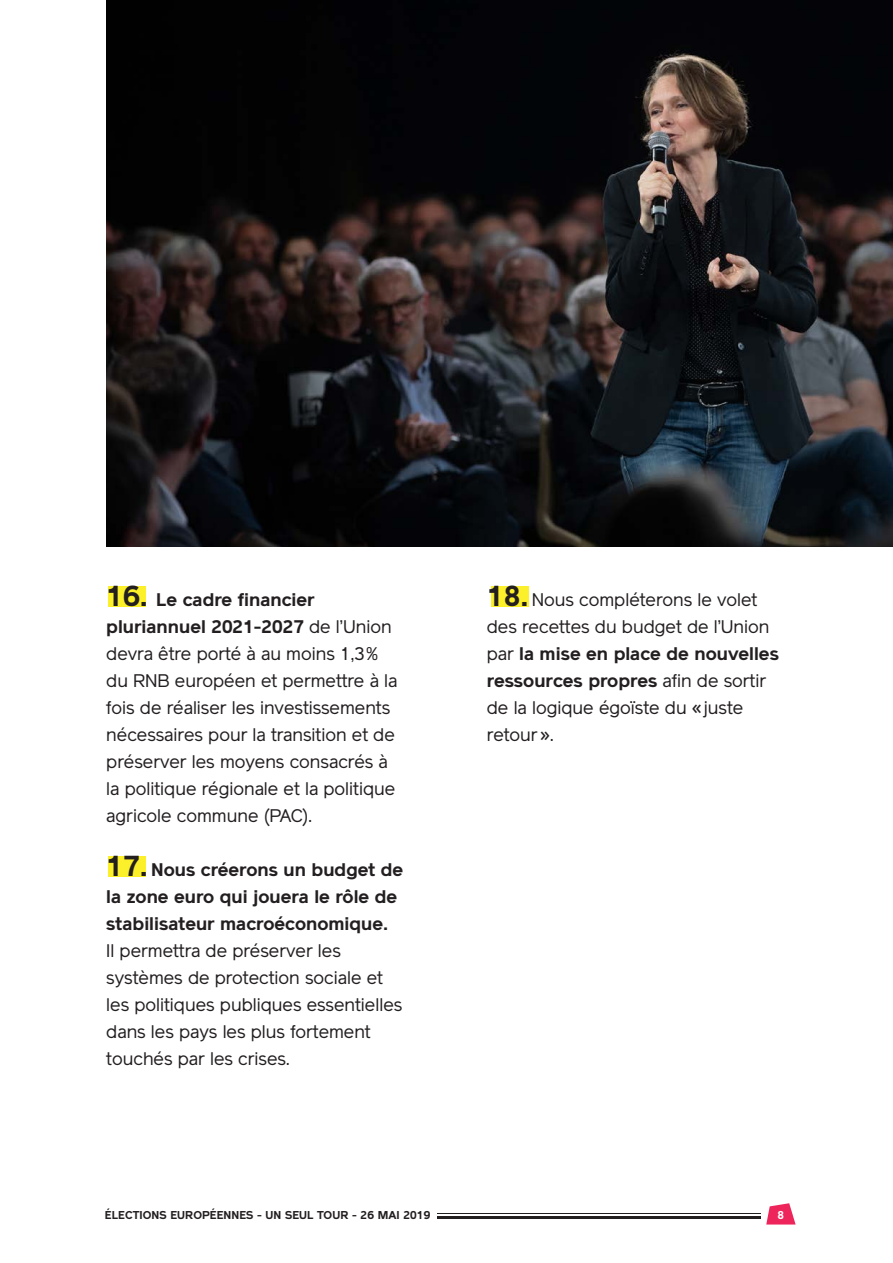
<style>
.page{position:relative;width:893px;height:1263px;background:#fff}
.page>*{position:absolute;margin:0;border:0;box-sizing:border-box;transform-origin:0 0}
.t1{font:18px/27px "Reader";color:#231f20}
.t2{font:700 11.25px "Reader";letter-spacing:.01em;color:#231f20}
.t3{font:700 11.25px "Reader";color:#fff}
.s1{font-weight:700;font-size:28.5px}
.s2{font-weight:700}
</style>
<div class="page">
<div style="left:492px;top:586px;width:37px;height:21px;background:#fbf029"></div>
<div style="left:108px;top:856px;width:38px;height:20px;background:#fbf029"></div>
<div style="left:109px;top:586px;width:37px;height:21px;background:#fbf029"></div>
<img style="left:106px;top:0;width:787px;height:546px">
<hr style="left:438px;top:1217px;width:323px;height:2px;background:#231f20">
<hr style="left:438px;top:1213px;width:323px;height:1px;background:#231f20">
<svg style="left:766px;top:1203px;width:30px;height:21px"></svg>
<p class="t1" style="left:106px;top:586px;width:293px"><span class="s1">16.</span> <span class="s2">Le cadre financier pluriannuel 2021-2027</span> de l’Union devra être porté à au moins 1,3% du RNB européen et permettre à la fois de réaliser les investissements nécessaires pour la transition et de préserver les moyens consacrés à la politique régionale et la politique agricole commune (PAC).</p>
<p class="t1" style="left:106px;top:856px;width:298px"><span class="s1">17.</span> <span class="s2">Nous créerons un budget de la zone euro qui jouera le rôle de stabilisateur macroéconomique.<br></span>Il permettra de préserver les systèmes de protection sociale et les politiques publiques essentielles dans les pays les plus fortement touchés par les crises.</p>
<p class="t1" style="left:487px;top:586px;width:294px"><span class="s1">18.</span> Nous compléterons le volet des recettes du budget de l’Union par <span class="s2">la mise en place de nouvelles ressources propres</span> afin de sortir de la logique égoïste du « juste retour».</p>
<p class="t2" style="left:105px;top:1209px;width:327px">ÉLECTIONS EUROPÉENNES - UN SEUL TOUR - 26 MAI 2019</p>
<p class="t3" style="left:778px;top:1208px;width:8px">8</p>
</div>
